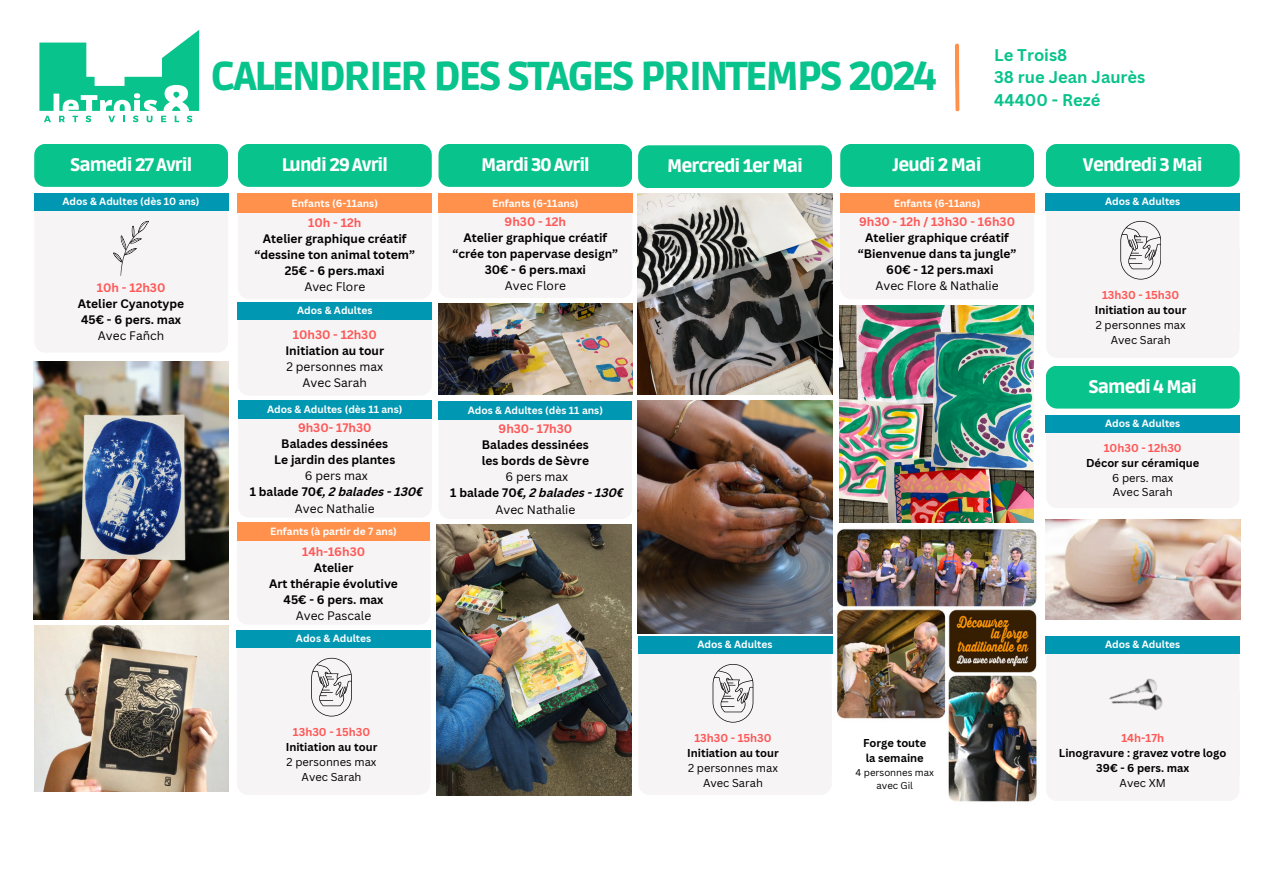
<style>
.page{position:relative;width:1263px;height:894px;background:#fff}
.page>*{position:absolute;margin:0;border:0;box-sizing:border-box;transform-origin:0 0}
.t1{font:900 40.05px "Ruda";letter-spacing:-.05em;color:#08c38b}
.t2{font:900 18.15px "Ruda";letter-spacing:-.05em;color:#fff}
.t3{font:700 16.5px/22.5px "Canva Sans";color:#08c38b}
.t4{font:700 12px/16px "Canva Sans";color:#000;text-align:center}
.t5{font:12px/16px "Canva Sans";color:#000;text-align:center}
.t6{font:11.1px/14.9px "Canva Sans";color:#000;text-align:center}
.t7{font:700 11.1px/14.9px "Canva Sans";color:#000;text-align:center}
.t8{font:700 10.2px "Canva Sans";color:#fff}
.t9{font:9.6px "Canva Sans";color:#000}
.s1{color:#ff5757}
.s2{font-weight:400}
.s3{font-weight:700;color:#ff5757}
.s4{font-weight:700}
.s5{font-family:"Noto Sans";font-style:italic}
.s6{font-style:italic}
</style>
<div class="page">
<svg style="left:955px;top:44px;width:5px;height:67px"></svg>
<svg style="left:39px;top:30px;width:160px;height:92px"></svg>
<div style="left:34px;top:144px;width:194px;height:43px;background:#08c38b;border-radius:11px"></div>
<div style="left:238px;top:144px;width:194px;height:43px;background:#08c38b;border-radius:11px"></div>
<div style="left:638px;top:145px;width:194px;height:43px;background:#08c38b;border-radius:11px"></div>
<div style="left:840px;top:144px;width:194px;height:43px;background:#08c38b;border-radius:11px"></div>
<div style="left:1046px;top:144px;width:194px;height:43px;background:#08c38b;border-radius:11px"></div>
<div style="left:438px;top:144px;width:194px;height:43px;background:#08c38b;border-radius:11px"></div>
<div style="left:238px;top:193px;width:194px;height:106px;background:#f6f4f4;border-radius:11px"></div>
<div style="left:237px;top:193px;width:195px;height:19px;background:#ff914d"></div>
<div style="left:238px;top:401px;width:194px;height:116px;background:#f6f4f4;border-radius:11px"></div>
<div style="left:238px;top:400px;width:194px;height:18px;background:#0097b2"></div>
<div style="left:237px;top:531px;width:193px;height:93px;background:#f6f4f4;border-radius:11px"></div>
<div style="left:237px;top:522px;width:193px;height:18px;background:#ff914d"></div>
<div style="left:238px;top:308px;width:194px;height:87px;background:#f6f4f4;border-radius:11px"></div>
<div style="left:237px;top:302px;width:195px;height:18px;background:#0097b2"></div>
<div style="left:237px;top:632px;width:193px;height:162px;background:#f6f4f4;border-radius:11px"></div>
<div style="left:237px;top:675px;width:194px;height:102px;background:#f6f4f4;border-radius:11px"></div>
<div style="left:236px;top:630px;width:195px;height:17px;background:#0097b2"></div>
<svg style="left:311px;top:657px;width:41px;height:59px"></svg>
<div style="left:438px;top:193px;width:194px;height:105px;background:#f6f4f4;border-radius:11px"></div>
<div style="left:840px;top:193px;width:194px;height:106px;background:#f6f4f4;border-radius:11px"></div>
<div style="left:438px;top:193px;width:195px;height:19px;background:#ff914d"></div>
<div style="left:840px;top:193px;width:194px;height:19px;background:#ff914d"></div>
<div style="left:438px;top:403px;width:194px;height:116px;background:#f6f4f4;border-radius:11px"></div>
<div style="left:438px;top:401px;width:194px;height:19px;background:#0097b2"></div>
<div style="left:638px;top:638px;width:194px;height:156px;background:#f6f4f4;border-radius:11px"></div>
<div style="left:638px;top:636px;width:194px;height:17px;background:#0097b2"></div>
<svg style="left:713px;top:664px;width:40px;height:58px"></svg>
<div style="left:1046px;top:196px;width:193px;height:162px;background:#f6f4f4;border-radius:11px"></div>
<div style="left:1046px;top:239px;width:194px;height:102px;background:#f6f4f4;border-radius:11px"></div>
<div style="left:1045px;top:193px;width:195px;height:18px;background:#0097b2"></div>
<svg style="left:1120px;top:221px;width:41px;height:58px"></svg>
<div style="left:34px;top:196px;width:194px;height:156px;background:#f6f4f4;border-radius:11px"></div>
<div style="left:34px;top:193px;width:195px;height:18px;background:#0097b2"></div>
<svg style="left:113px;top:221px;width:36px;height:55px"></svg>
<img style="left:34px;top:361px;width:195px;height:258px">
<div style="left:1046px;top:365px;width:194px;height:43px;background:#08c38b;border-radius:11px"></div>
<div style="left:1046px;top:418px;width:193px;height:90px;background:#f6f4f4;border-radius:11px"></div>
<div style="left:1045px;top:415px;width:195px;height:18px;background:#0097b2"></div>
<div style="left:1046px;top:638px;width:193px;height:162px;background:#f6f4f4;border-radius:11px"></div>
<div style="left:1045px;top:636px;width:195px;height:17px;background:#0097b2"></div>
<img style="left:1109px;top:678px;width:54px;height:33px">
<img style="left:437px;top:524px;width:195px;height:270px">
<img style="left:638px;top:400px;width:195px;height:233px">
<img style="left:839px;top:306px;width:195px;height:217px">
<img style="left:438px;top:303px;width:194px;height:91px">
<img style="left:1046px;top:519px;width:194px;height:100px">
<img style="left:638px;top:193px;width:195px;height:201px">
<img style="left:34px;top:625px;width:195px;height:166px">
<img style="left:837px;top:528px;width:200px;height:274px">
<h3 class="t1" style="left:211px;top:53px;width:727px">CALENDRIER DES STAGES PRINTEMPS 2024</h3>
<h4 class="t3" style="left:994px;top:43px;width:153px">Le Trois8<br>38 rue Jean Jaurès<br>44400 - Rezé</h4>
<h3 class="t2" style="left:70px;top:154px;width:124px">Samedi 27 Avril</h3>
<h4 class="t2" style="left:282px;top:154px;width:108px">Lundi 29 Avril</h4>
<p class="t2" style="left:481px;top:154px;width:110px">Mardi 30 Avril</p>
<h3 class="t2" style="left:667px;top:156px;width:137px">Mercredi 1er Mai</h3>
<h2 class="t2" style="left:893px;top:154px;width:90px">Jeudi 2 Mai</h2>
<h4 class="t2" style="left:1083px;top:154px;width:121px">Vendredi 3 Mai</h4>
<p class="t8" style="left:63px;top:194px;width:139px">Ados &amp; Adultes (dès 10 ans)</p>
<p class="t4" style="left:78px;top:279px;width:108px"><span class="s1">10h - 12h30<br></span>Atelier Cyanotype<br>45€ - 6 pers. max<br><span class="s2">Avec Fañch</span></p>
<h3 class="t8" style="left:292px;top:196px;width:88px">Enfants (6-11ans)</h3>
<p class="t4" style="left:255px;top:214px;width:162px"><span class="s1">10h - 12h<br></span>Atelier graphique créatif “dessine ton animal totem”<br>25€ - 6 pers.maxi<br><span class="s2">Avec Flore</span></p>
<p class="t8" style="left:297px;top:303px;width:77px">Ados &amp; Adultes</p>
<h4 class="t5" style="left:285px;top:326px;width:100px"><span class="s3">10h30 - 12h30<br></span><span class="s4">Initiation au tour<br></span>2 personnes max<br>Avec Sarah</h4>
<p class="t8" style="left:267px;top:402px;width:137px">Ados &amp; Adultes (dès 11 ans)</p>
<h4 class="t4" style="left:250px;top:419px;width:175px"><span class="s1">9h30- 17h30<br></span>Balades dessinées<br>Le jardin des plantes<br><span class="s2">6 pers max<br></span>1 balade 70<span class="s5">€</span><span class="s6">, 2 balades - 130</span><span class="s5">€</span></h4>
<h3 class="t5" style="left:295px;top:500px;width:81px">Avec Nathalie</h3>
<p class="t8" style="left:270px;top:523px;width:128px">Enfants (à partir de 7 ans)</p>
<h2 class="t4" style="left:269px;top:542px;width:130px"><span class="s1">14h-16h30<br></span>Atelier<br>Art thérapie évolutive<br>45€ - 6 pers. max</h2>
<h2 class="t5" style="left:296px;top:606px;width:77px">Avec Pascale</h2>
<h1 class="t8" style="left:296px;top:630px;width:77px">Ados &amp; Adultes</h1>
<h3 class="t8" style="left:492px;top:196px;width:88px">Enfants (6-11ans)</h3>
<p class="t8" style="left:894px;top:196px;width:88px">Enfants (6-11ans)</p>
<p class="t4" style="left:452px;top:213px;width:167px"><span class="s1">9h30 - 12h<br></span>Atelier graphique créatif “crée ton papervase design”<br>30€ - 6 pers.maxi<br><span class="s2">Avec Flore</span></p>
<p class="t4" style="left:858px;top:213px;width:160px"><span class="s1">9h30 - 12h / 13h30 - 16h30<br></span>Atelier graphique créatif “Bienvenue dans ta jungle”<br>60€ - 12 pers.maxi<br><span class="s2">Avec Flore &amp; Nathalie</span></p>
<h3 class="t8" style="left:468px;top:403px;width:137px">Ados &amp; Adultes (dès 11 ans)</h3>
<h4 class="t4" style="left:450px;top:420px;width:175px"><span class="s1">9h30- 17h30<br></span>Balades dessinées<br>les bords de Sèvre<br><span class="s2">6 pers max<br></span>1 balade 70<span class="s5">€</span><span class="s6">, 2 balades - 130</span><span class="s5">€</span></h4>
<p class="t5" style="left:495px;top:501px;width:81px">Avec Nathalie</p>
<h2 class="t8" style="left:697px;top:636px;width:77px">Ados &amp; Adultes</h2>
<p class="t6" style="left:286px;top:724px;width:93px"><span class="s3">13h30 - 15h30<br></span><span class="s4">Initiation au tour<br></span>2 personnes max<br>Avec Sarah</p>
<h2 class="t6" style="left:687px;top:730px;width:93px"><span class="s3">13h30 - 15h30<br></span><span class="s4">Initiation au tour<br></span>2 personnes max<br>Avec Sarah</h2>
<h2 class="t7" style="left:863px;top:734px;width:65px">Forge toute</h2>
<h4 class="t7" style="left:866px;top:750px;width:59px">la semaine</h4>
<h3 class="t9" style="left:856px;top:765px;width:80px">4 personnes max</h3>
<p class="t9" style="left:876px;top:778px;width:38px">avec Gil</p>
<h4 class="t8" style="left:1105px;top:194px;width:77px">Ados &amp; Adultes</h4>
<p class="t6" style="left:1095px;top:287px;width:93px"><span class="s3">13h30 - 15h30<br></span><span class="s4">Initiation au tour<br></span>2 personnes max<br>Avec Sarah</p>
<p class="t2" style="left:1088px;top:376px;width:110px">Samedi 4 Mai</p>
<p class="t8" style="left:1105px;top:416px;width:77px">Ados &amp; Adultes</p>
<h2 class="t6" style="left:1086px;top:440px;width:115px"><span class="s3">10h30 - 12h30<br></span><span class="s4">Décor sur céramique<br></span>6 pers. max<br>Avec Sarah</h2>
<h4 class="t8" style="left:1105px;top:637px;width:77px">Ados &amp; Adultes</h4>
<p class="t7" style="left:1059px;top:730px;width:169px"><span class="s1">14h-17h<br></span>Linogravure : gravez votre logo<br>39€ - 6 pers. max<br><span class="s2">Avec XM</span></p>
</div>
